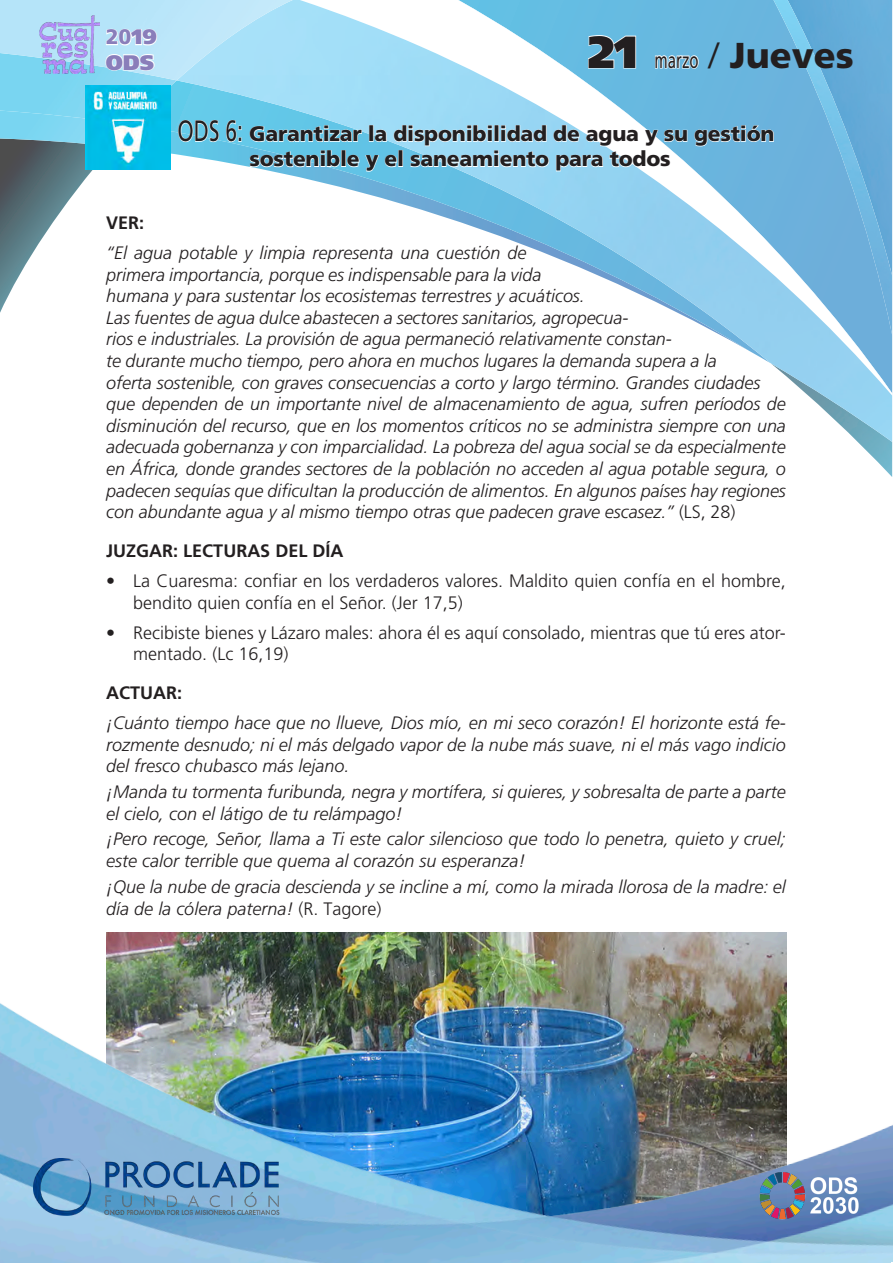
<style>
.page{position:relative;width:893px;height:1263px;background:#fff}
.page>*{position:absolute;margin:0;border:0;box-sizing:border-box;transform-origin:0 0}
.t1{font:900 36px "Frutiger LT Std";color:#231f20}
.Título{font:900 21px/25.2px "Frutiger LT Std";letter-spacing:-.01em;color:#231f20}
.t2{font:900 21px/25.2px "Frutiger LT Std";color:#8a7eba}
.t3{font:italic 300 18px/21.6px "Frutiger LT Std";letter-spacing:-.005em;color:#231f20}
.t4{font:300 18px/21.6px "Frutiger LT Std";color:#231f20}
.t5{font:700 18px "Frutiger LT Std";color:#231f20}
.s1{font-style:inherit}
.s2{font-size:45px}
.s3{font-weight:400;font-size:22.5px}
.s4{font-weight:300}
.s5{font-weight:400;font-size:29.4px}
.s6{font-style:normal}
</style>
<div class="page">
<img style="left:858px;top:442px;width:34px;height:35px">
<img style="left:177px;top:0;width:715px;height:442px">
<svg style="left:300px;top:0;width:593px;height:396px"></svg>
<svg style="left:0;top:146px;width:93px;height:167px"></svg>
<img style="left:0;top:125px;width:85px;height:21px">
<img style="left:0;top:80px;width:177px;height:45px">
<img style="left:0;top:0;width:293px;height:80px">
<svg style="left:105px;top:28px;width:53px;height:18px"></svg>
<svg style="left:105px;top:53px;width:50px;height:18px"></svg>
<img style="left:40px;top:15px;width:59px;height:59px">
<img style="left:0;top:932px;width:893px;height:331px">
<svg style="left:178px;top:120px;width:41px;height:22px"></svg>
<svg style="left:226px;top:120px;width:15px;height:22px"></svg>
<svg style="left:694px;top:125px;width:80px;height:22px;background:#8dc6e5"></svg>
<svg style="left:249px;top:125px;width:439px;height:47px"></svg>
<img style="left:85px;top:85px;width:85px;height:85px">
<svg style="left:587px;top:34px;width:50px;height:35px;background:#86c8e7"></svg>
<svg style="left:654px;top:55px;width:45px;height:15px"></svg>
<img style="left:759px;top:1171px;width:102px;height:48px">
<img style="left:33px;top:1158px;width:247px;height:58px">
<p class="t2" style="left:106px;top:24px;width:52px"><span class="s1">20</span>19<br>ODS</p>
<p class="t1" style="left:588px;top:33px;width:267px"><span class="s2">21</span> <span class="s3">marzo</span> <span class="s4">/</span> Jueves</p>
<p class="Título" style="left:249px;top:121px;width:527px;text-indent:-72px"><span class="s5">ODS 6:</span> Garantizar la disponibilidad de agua y su gestión sostenible y el saneamiento para todos</p>
<p class="t5" style="left:106px;top:212px;width:40px">VER:</p>
<p class="t3" style="left:106px;top:242px;width:681px">“El agua potable y limpia representa una cuestión de<br>primera importancia, porque es indispensable para la vida<br>humana y para sustentar los ecosistemas terrestres y acuáticos.<br>Las fuentes de agua dulce abastecen a sectores sanitarios, agropecua-<br>rios e industriales. La provisión de agua permaneció relativamente constan-<br>te durante mucho tiempo, pero ahora en muchos lugares la demanda supera a la<br>oferta sostenible, con graves consecuencias a corto y largo término. Grandes ciudades que dependen de un importante nivel de almacenamiento de agua, sufren períodos de disminución del recurso, que en los momentos críticos no se administra siempre con una adecuada gobernanza y con imparcialidad. La pobreza del agua social se da especialmente en África, donde grandes sectores de la población no acceden al agua potable segura, o padecen sequías que dificultan la producción de alimentos. En algunos países hay regiones con abundante agua y al mismo tiempo otras que padecen grave escasez.” <span class="s6">(LS, 28)</span></p>
<p class="t5" style="left:106px;top:540px;width:239px">JUZGAR: LECTURAS DEL DÍA</p>
<p class="t4" style="left:133px;top:570px;width:654px;text-indent:-27px">• La Cuaresma: confiar en los verdaderos valores. Maldito quien confía en el hombre, bendito quien confía en el Señor. (Jer 17,5)</p>
<p class="t4" style="left:133px;top:622px;width:654px;text-indent:-27px">• Recibiste bienes y Lázaro males: ahora él es aquí consolado, mientras que tú eres ator&shy;mentado. (Lc 16,19)</p>
<p class="t5" style="left:106px;top:682px;width:77px">ACTUAR:</p>
<p class="t3" style="left:106px;top:712px;width:681px;text-align:justify">¡Cuánto tiempo hace que no llueve, Dios mío, en mi seco corazón! El horizonte está fe&shy;rozmente desnudo; ni el más delgado vapor de la nube más suave, ni el más vago indicio del fresco chubasco más lejano.</p>
<p class="t3" style="left:106px;top:781px;width:681px">¡Manda tu tormenta furibunda, negra y mortífera, si quieres, y sobresalta de parte a parte el cielo, con el látigo de tu relámpago!</p>
<p class="t3" style="left:106px;top:829px;width:681px">¡Pero recoge, Señor, llama a Ti este calor silencioso que todo lo penetra, quieto y cruel; este calor terrible que quema al corazón su esperanza!</p>
<p class="t3" style="left:106px;top:876px;width:681px">¡Que la nube de gracia descienda y se incline a mí, como la mirada llorosa de la madre: el día de la cólera paterna! <span class="s6">(R. Tagore)</span></p>
</div>
